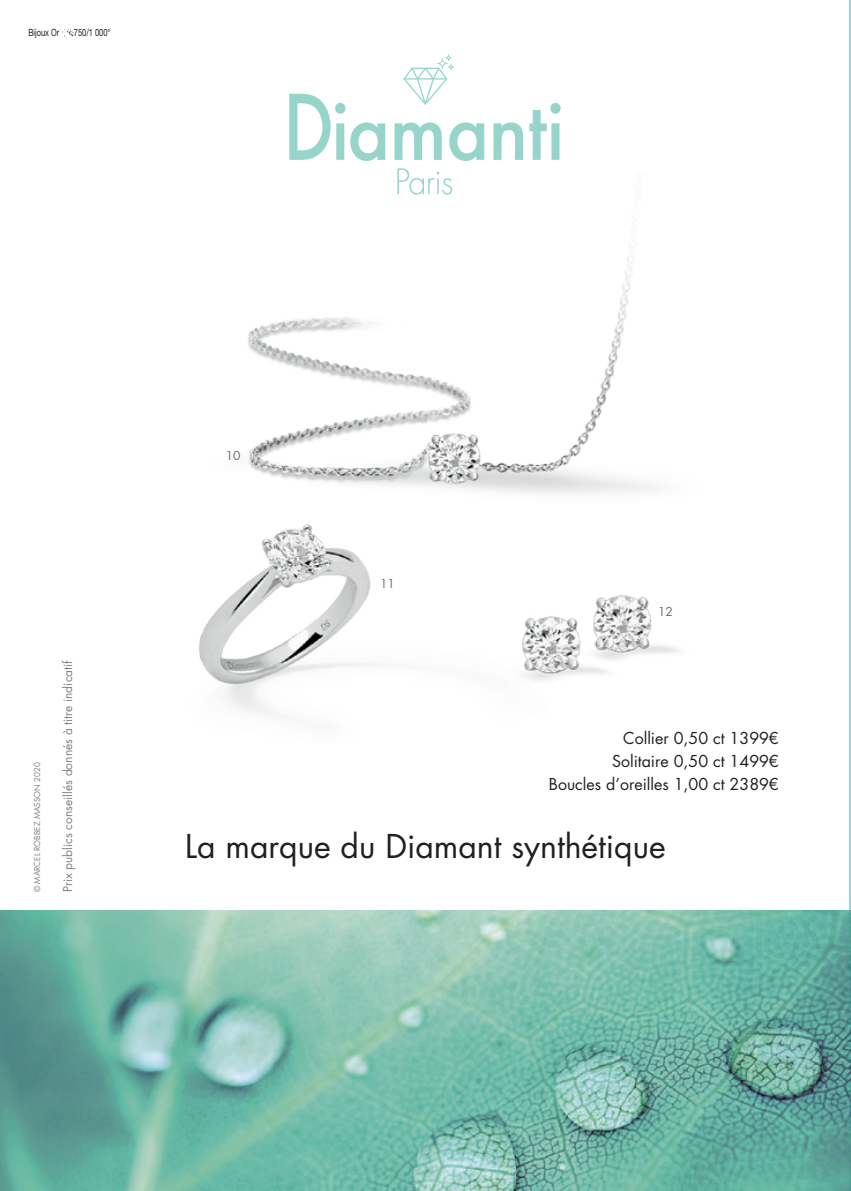
<style>
.page{position:relative;width:851px;height:1191px;background:#fff}
.page>*{position:absolute;margin:0;border:0;box-sizing:border-box;transform-origin:0 0}
.t1{font:32px "Futura";color:#231f20}
.t2{font:16px/23.4px "Futura";color:#231f20;text-align:right}
.t3{font:12px "Futura";color:#7d8386}
.t4{font:12px "Futura Std";color:#6c6d70}
.t5{font:10px "Helvetica Neue LT Std";color:#231f20;scale:.75 1}
.t6{font:8px "Futura";color:#7d8386}
</style>
<div class="page">
<hr style="left:849px;top:0;width:1px;height:1191px;background:#93d6dc">
<svg style="left:60px;top:29px;width:13px;height:9px"></svg>
<img style="left:199px;top:189px;width:480px;height:525px">
<img style="left:0;top:910px;width:850px;height:281px">
<svg style="left:403px;top:54px;width:51px;height:51px"></svg>
<svg style="left:289px;top:94px;width:96px;height:67px"></svg>
<svg style="left:394px;top:122px;width:47px;height:38px"></svg>
<svg style="left:449px;top:122px;width:35px;height:39px"></svg>
<svg style="left:493px;top:122px;width:30px;height:38px"></svg>
<svg style="left:529px;top:103px;width:31px;height:57px"></svg>
<svg style="left:397px;top:168px;width:55px;height:27px"></svg>
<svg style="left:595px;top:376px;width:6px;height:6px"></svg>
<p class="t5" style="left:28px;top:26px;width:43px">Bijoux Or</p>
<p class="t5" style="left:74px;top:26px;width:51px">750/1 000°</p>
<p class="t6" style="left:32px;top:892px;width:132px;rotate:-90deg">© MARCEL ROBBEZ MASSON 2020</p>
<p class="t3" style="left:60px;top:892px;width:234px;rotate:-90deg">Prix publics conseillés donnés à titre indicatif</p>
<p class="t4" style="left:226px;top:448px;width:16px">10</p>
<p class="t4" style="left:380px;top:576px;width:16px">11</p>
<p class="t4" style="left:658px;top:603px;width:16px">12</p>
<p class="t2" style="left:549px;top:726px;width:231px">Collier 0,50 ct 1399€<br>Solitaire 0,50 ct 1499€<br>Boucles d’oreilles 1,00 ct 2389€</p>
<h1 class="t1" style="left:185px;top:825px;width:482px">La marque du Diamant synthétique</h1>
</div>
